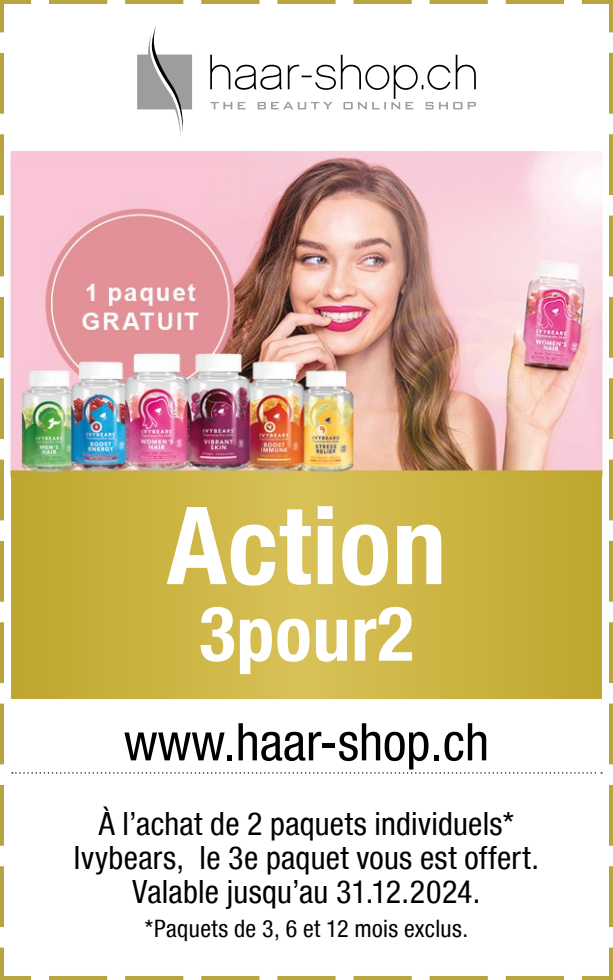
<style>
.page{position:relative;width:613px;height:980px;background:#fff}
.page>*{position:absolute;margin:0;border:0;box-sizing:border-box;transform-origin:0 0}
.t1{font:700 condensed 108px "Helvetica Neue LT Pro";letter-spacing:.01em;color:#fff}
.t2{font:700 condensed 76px "Helvetica Neue LT Pro";letter-spacing:.01em;color:#fff}
.t3{font:condensed 52px "Helvetica Neue LT";color:#000}
.t4{font:condensed 32px/34px "Helvetica Neue LT";letter-spacing:.01em;color:#000;text-align:center}
.t5{font:condensed 24px "Helvetica Neue LT";letter-spacing:.015em;color:#000}
</style>
<div class="page">
<img style="left:0;top:0;width:612px;height:980px">
<h1 class="t1" style="left:167px;top:480px;width:281px">Action</h1>
<h2 class="t2" style="left:199px;top:587px;width:216px">3pour2</h2>
<h3 class="t3" style="left:124px;top:712px;width:366px">www.haar-shop.ch</h3>
<p class="t4" style="left:74px;top:806px;width:466px">À l’achat de 2 paquets individuels*<br>Ivybears, le 3e paquet vous est offert.<br>Valable jusqu’au 31.12.2024.</p>
<p class="t5" style="left:145px;top:914px;width:325px">*Paquets de 3, 6 et 12 mois exclus.</p>
</div>
